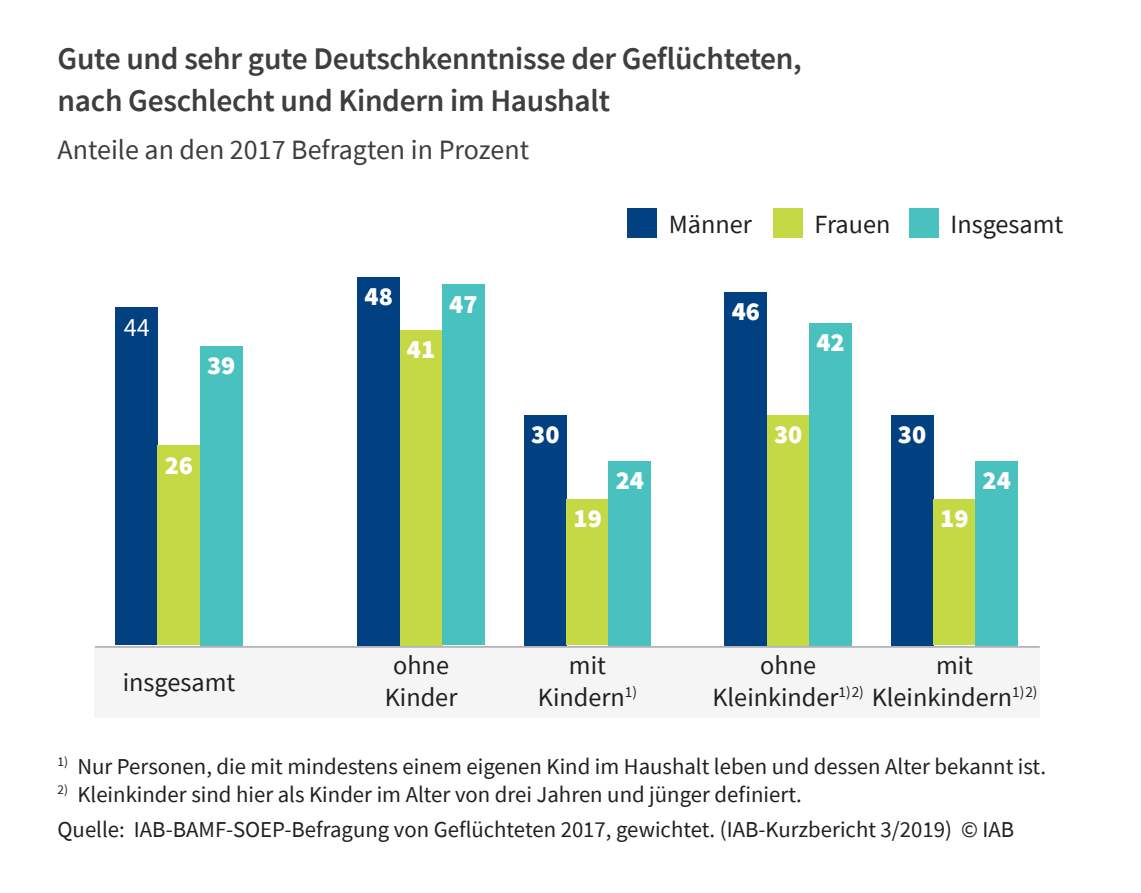
<style>
.page{position:relative;width:1141px;height:893px;background:#fff}
.page>*{position:absolute;margin:0;border:0;box-sizing:border-box;transform-origin:0 0}
.Graphiküberschrift{font:600 31.5px/42px "Source Sans Pro";letter-spacing:-.01em;color:#3e3e3f}
.Graphik_Kasten-Abbil{font:28px "Source Sans Pro";color:#3e3e3f}
.Graphiktext{font:26.25px/31.5px "Source Sans Pro";color:#231f20;text-align:center}
.Graphiktext-2{font:900 26.25px "Source Sans Pro";color:#fff}
.Graphiktext-3{font:26.25px "Source Sans Pro";color:#fff}
.Graphiktext-Anmerkun{font:22.75px "Source Sans Pro";color:#231f20}
.Graphiktext-Quelle{font:22.75px "Source Sans Pro";color:#231f20}
</style>
<div class="page">
<div style="left:773px;top:208px;width:30px;height:30px;background:#c4d944"></div>
<div style="left:909px;top:208px;width:30px;height:30px;background:#49c1bf"></div>
<div style="left:627px;top:208px;width:30px;height:30px;background:#014081"></div>
<div style="left:95px;top:646px;width:945px;height:71px;background:#f5f5f6"></div>
<div style="left:524px;top:415px;width:43px;height:230px;background:#014081"></div>
<div style="left:567px;top:499px;width:42px;height:146px;background:#c4d944"></div>
<div style="left:609px;top:461px;width:42px;height:184px;background:#49c1bf"></div>
<div style="left:358px;top:277px;width:42px;height:368px;background:#014081"></div>
<div style="left:400px;top:330px;width:42px;height:315px;background:#c4d944"></div>
<div style="left:442px;top:284px;width:42px;height:361px;background:#49c1bf"></div>
<div style="left:891px;top:415px;width:42px;height:230px;background:#014081"></div>
<div style="left:933px;top:499px;width:42px;height:146px;background:#c4d944"></div>
<div style="left:975px;top:461px;width:43px;height:184px;background:#49c1bf"></div>
<div style="left:725px;top:292px;width:42px;height:353px;background:#014081"></div>
<div style="left:767px;top:415px;width:42px;height:230px;background:#c4d944"></div>
<div style="left:809px;top:323px;width:43px;height:322px;background:#49c1bf"></div>
<div style="left:116px;top:307px;width:42px;height:338px;background:#014081"></div>
<div style="left:158px;top:445px;width:42px;height:200px;background:#c4d944"></div>
<div style="left:200px;top:346px;width:42px;height:299px;background:#49c1bf"></div>
<hr style="left:96px;top:646px;width:943px;height:2px;background:#b2b3b7">
<p class="Graphiküberschrift" style="left:58px;top:37px;width:746px">Gute und sehr gute Deutschkenntnisse der Geflüchteten, nach Geschlecht und Kindern im Haushalt</p>
<p class="Graphik_Kasten-Abbil" style="left:58px;top:132px;width:473px">Anteile an den 2017 Befragten in Prozent</p>
<p class="Graphiktext-3" style="left:124px;top:310px;width:28px">44</p>
<p class="Graphiktext-2" style="left:207px;top:347px;width:30px">39</p>
<p class="Graphiktext-2" style="left:165px;top:447px;width:30px">26</p>
<p class="Graphiktext" style="left:123px;top:666px;width:114px">insgesamt</p>
<p class="Graphiktext-2" style="left:365px;top:278px;width:30px">48</p>
<p class="Graphiktext-2" style="left:407px;top:331px;width:30px">41</p>
<p class="Graphiktext-2" style="left:449px;top:286px;width:30px">47</p>
<p class="Graphiktext" style="left:669px;top:208px;width:85px">Männer</p>
<p class="Graphiktext" style="left:815px;top:208px;width:77px">Frauen</p>
<p class="Graphiktext" style="left:950px;top:208px;width:115px">Insgesamt</p>
<p class="Graphiktext-2" style="left:732px;top:293px;width:30px">46</p>
<p class="Graphiktext-2" style="left:816px;top:324px;width:30px">42</p>
<p class="Graphiktext-2" style="left:531px;top:416px;width:30px">30</p>
<p class="Graphiktext-2" style="left:574px;top:501px;width:30px">19</p>
<p class="Graphiktext-2" style="left:616px;top:462px;width:30px">24</p>
<p class="Graphiktext-2" style="left:774px;top:416px;width:30px">30</p>
<p class="Graphiktext-2" style="left:898px;top:416px;width:30px">30</p>
<p class="Graphiktext-2" style="left:940px;top:501px;width:30px">19</p>
<p class="Graphiktext-2" style="left:983px;top:462px;width:30px">24</p>
<p class="Graphiktext" style="left:385px;top:649px;width:74px">ohne<br>Kinder</p>
<p class="Graphiktext" style="left:538px;top:649px;width:101px">mit<br>Kindern<sup>1)</sup></p>
<p class="Graphiktext" style="left:712px;top:649px;width:327px;text-align:left;text-indent:48px">ohne<br>Kleinkinder<sup>1)2)</sup> Kleinkindern<sup>1)2)</sup></p>
<p class="Graphiktext" style="left:936px;top:649px;width:39px">mit</p>
<p class="Graphiktext-Anmerkun" style="left:58px;top:752px;width:990px"><sup>1)</sup> Nur Personen, die mit mindestens einem eigenen Kind im Haushalt leben und dessen Alter bekannt ist.</p>
<p class="Graphiktext-Anmerkun" style="left:58px;top:780px;width:746px"><sup>2)</sup> Kleinkinder sind hier als Kinder im Alter von drei Jahren und jünger definiert.</p>
<p class="Graphiktext-Quelle" style="left:58px;top:815px;width:958px">Quelle: IAB-BAMF-SOEP-Befragung von Geflüchteten 2017, gewichtet. (IAB-Kurzbericht 3/2019) © IAB</p>
</div>
